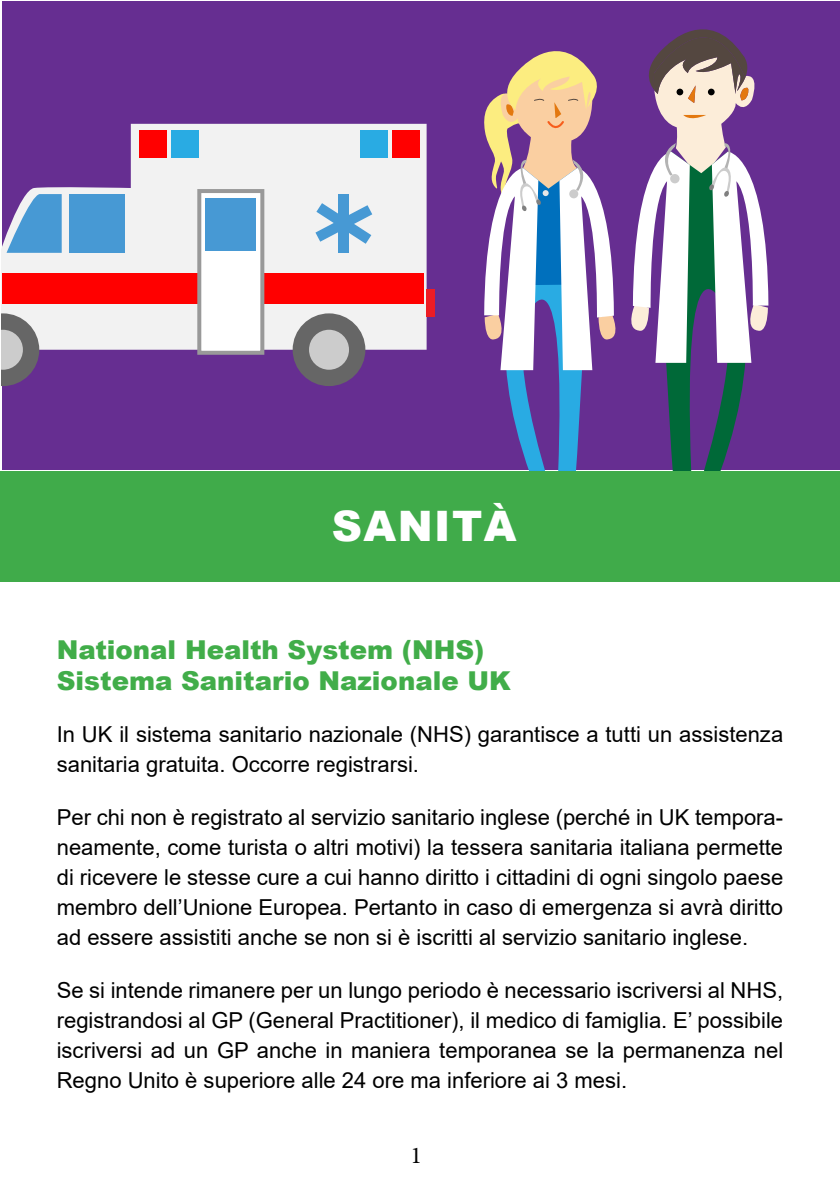
<style>
.page{position:relative;width:840px;height:1191px;background:#fff}
.page>*{position:absolute;margin:0;border:0;box-sizing:border-box;transform-origin:0 0}
.t1{font:900 42px "Arial";letter-spacing:.035em;color:#fff}
.t2{font:900 26px/30px "Arial";color:#41ad49}
.t3{font:24px "Minion Pro";color:#000}
.t4{font:22px/30px "Arial";color:#000;text-align:justify}
</style>
<div class="page">
<div style="left:0;top:471px;width:839px;height:110px;background:#40ab4a"></div>
<div style="left:3px;top:1px;width:836px;height:469px;background:#662e91"></div>
<svg style="left:2px;top:124px;width:424px;height:226px;background:#ddd5e3"></svg>
<div style="left:139px;top:130px;width:28px;height:28px;background:#f00"></div>
<div style="left:171px;top:130px;width:27px;height:28px;background:#29abe3"></div>
<div style="left:360px;top:130px;width:28px;height:28px;background:#29abe3"></div>
<div style="left:392px;top:130px;width:27px;height:28px;background:#f00"></div>
<div style="left:69px;top:194px;width:56px;height:59px;background:#4799d4"></div>
<svg style="left:7px;top:194px;width:55px;height:59px;background:#639ad1"></svg>
<div style="left:2px;top:273px;width:421px;height:31px;background:#f00"></div>
<div style="left:426px;top:288px;width:9px;height:28px;background:#ed1c24"></div>
<div style="left:197px;top:189px;width:67px;height:166px;background:#fff;border:4px solid #999"></div>
<div style="left:205px;top:198px;width:51px;height:52px;background:#4799d4"></div>
<div style="left:292px;top:313px;width:73px;height:73px;background:#666;border-radius:50%"></div>
<div style="left:309px;top:330px;width:40px;height:40px;background:#ccc;border-radius:50%"></div>
<svg style="left:2px;top:313px;width:37px;height:73px;background:#8e8892"></svg>
<div style="left:338px;top:194px;width:11px;height:59px;background:#4799d4"></div>
<svg style="left:315px;top:203px;width:57px;height:41px"></svg>
<svg style="left:484px;top:29px;width:285px;height:441px"></svg>
<h1 class="t1" style="left:331px;top:496px;width:186px">SANITà</h1>
<p class="t2" style="left:57px;top:634px;width:455px">National Health System (NHS)<br>Sistema Sanitario Nazionale UK</p>
<p class="t4" style="left:57px;top:719px;width:727px">In UK il sistema sanitario nazionale (NHS) garantisce a tutti un assistenza sanitaria gratuita. Occorre registrarsi.</p>
<p class="t4" style="left:57px;top:802px;width:727px">Per chi non è registrato al servizio sanitario inglese (perché in UK tempora&shy;neamente, come turista o altri motivi) la tessera sanitaria italiana permette di ricevere le stesse cure a cui hanno diritto i cittadini di ogni singolo paese membro dell’Unione Europea. Pertanto in caso di emergenza si avrà diritto ad essere assistiti anche se non si è iscritti al servizio sanitario inglese.</p>
<p class="t4" style="left:57px;top:974px;width:727px">Se si intende rimanere per un lungo periodo è necessario iscriversi al NHS, registrandosi al GP (General Practitioner), il medico di famiglia. E’ possibile iscriversi ad un GP anche in maniera temporanea se la permanenza nel Regno Unito è superiore alle 24 ore ma inferiore ai 3 mesi.</p>
<p class="t3" style="left:410px;top:1139px;width:13px">1</p>
</div>
